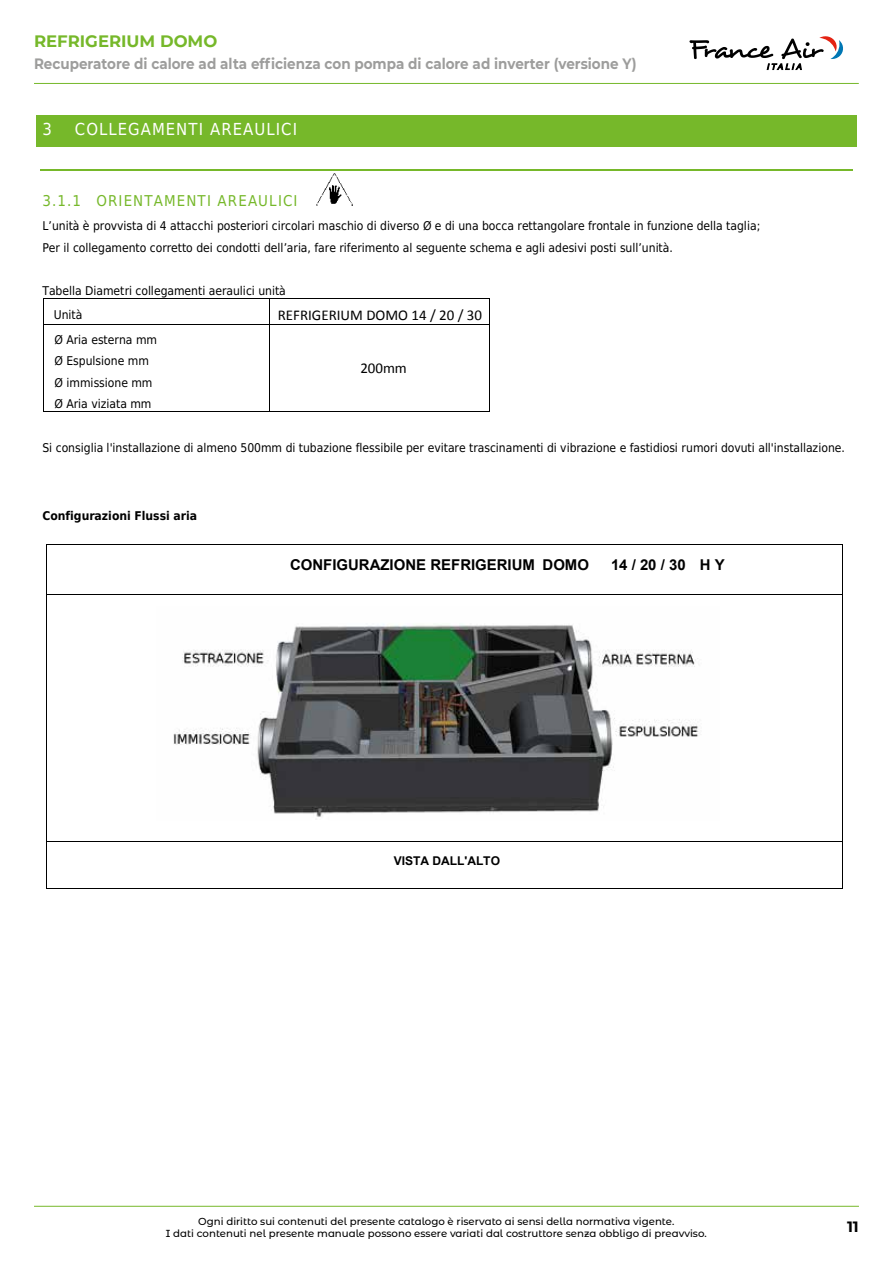
<style>
.page{position:relative;width:893px;height:1263px;background:#fff}
.page>*{position:absolute;margin:0;border:0;box-sizing:border-box;transform-origin:0 0}
.t1{font:16.5px "DejaVu Sans Condensed";letter-spacing:.065em;color:#fff}
.t2{font:700 16.5px "Montserrat";color:#76b82a}
.t3{font:700 15px "Montserrat";color:#9d9d9c;scale:.9 1}
.t4{font:700 15px "Arial";color:#000}
.t5{font:15px "Calibri";color:#000}
.t6{font:15px "DejaVu Sans Condensed";letter-spacing:.075em;color:#76b82a}
.t7{font:700 15px "Arial";color:#000}
.t8{font:700 15px "Montserrat Alternates";color:#000}
.t9{font:12px/21.5px "DejaVu Sans Condensed";color:#000}
.t10{font:700 12px "DejaVu Sans Condensed";color:#000}
.t11{font:700 12px "Arial";letter-spacing:-.005em;color:#000}
.t12{font:500 10.2px/12.3px "Montserrat Alternates";color:#000;text-align:center}
.s1{font-style:inherit}
</style>
<div class="page">
<div style="left:40px;top:120px;width:813px;height:22px;background:#76b82a"></div>
<svg style="left:36px;top:115px;width:4px;height:5px"></svg>
<div style="left:40px;top:115px;width:813px;height:5px;background:#76b82a"></div>
<svg style="left:853px;top:115px;width:4px;height:5px"></svg>
<svg style="left:36px;top:142px;width:4px;height:4px"></svg>
<hr style="left:40px;top:142px;width:813px;height:4px;background:#76b82a">
<svg style="left:853px;top:142px;width:4px;height:4px"></svg>
<hr style="left:36px;top:120px;width:4px;height:22px;background:#76b82a">
<hr style="left:853px;top:120px;width:4px;height:22px;background:#76b82a">
<img style="left:316px;top:173px;width:36px;height:33px">
<hr style="left:40px;top:169px;width:813px;height:1px;background:#76b82a">
<hr style="left:44px;top:298px;width:275px;height:1px;background:#000">
<hr style="left:319px;top:298px;width:170px;height:1px;background:#000">
<svg style="left:269px;top:299px;width:1px;height:25px"></svg>
<svg style="left:43px;top:298px;width:1px;height:27px"></svg>
<hr style="left:44px;top:324px;width:275px;height:1px;background:#000">
<hr style="left:319px;top:324px;width:170px;height:1px;background:#000">
<svg style="left:489px;top:298px;width:1px;height:27px"></svg>
<hr style="left:43px;top:325px;width:1px;height:86px;background:#000">
<hr style="left:44px;top:411px;width:275px;height:1px;background:#000">
<hr style="left:269px;top:325px;width:1px;height:86px;background:#000">
<hr style="left:319px;top:411px;width:170px;height:1px;background:#000">
<hr style="left:489px;top:325px;width:1px;height:86px;background:#000">
<hr style="left:47px;top:544px;width:795px;height:1px;background:#000">
<hr style="left:46px;top:548px;width:1px;height:47px;background:#000">
<hr style="left:842px;top:548px;width:1px;height:47px;background:#000">
<hr style="left:47px;top:595px;width:795px;height:1px;background:#000">
<hr style="left:46px;top:599px;width:1px;height:243px;background:#000">
<hr style="left:842px;top:599px;width:1px;height:243px;background:#000">
<hr style="left:47px;top:842px;width:795px;height:1px;background:#000">
<hr style="left:46px;top:846px;width:1px;height:42px;background:#000">
<hr style="left:47px;top:888px;width:795px;height:1px;background:#000">
<hr style="left:842px;top:846px;width:1px;height:42px;background:#000">
<img style="left:173px;top:624px;width:526px;height:193px">
<hr style="left:34px;top:1206px;width:825px;height:1px;background:#76b82a">
<hr style="left:34px;top:83px;width:825px;height:1px;background:#76b82a">
<svg style="left:689px;top:36px;width:154px;height:34px"></svg>
<h1 class="t2" style="left:34px;top:29px;width:185px">REFRIGERIUM DOMO</h1>
<p class="t3" style="left:34px;top:53px;width:671px">Recuperatore di calore ad alta efficienza con pompa di calore ad inverter (versione Y)</p>
<h1 class="t1" style="left:42px;top:115px;width:11px">3</h1>
<h1 class="t1" style="left:75px;top:115px;width:224px">COLLEGAMENTI AREAULICI</h1>
<p class="t6" style="left:42px;top:187px;width:256px">3.1.1 ORIENTAMENTI AREAULICI</p>
<p class="t9" style="left:42px;top:215px;width:719px">L’unità è provvista di 4 attacchi posteriori circolari maschio di diverso Ø e di una bocca rettangolare frontale in funzione della taglia;<br>Per il collegamento corretto dei condotti dell’aria, fare riferimento al seguente schema e agli adesivi posti sull’unità.</p>
<p class="t9" style="left:54px;top:278px;width:234px;line-height:24.5px;text-indent:-11px">Tabella Diametri collegamenti aeraulici unità<br>Unità</p>
<p class="t5" style="left:278px;top:306px;width:206px">REFRIGERIUM DOMO 14 / 20 / 30</p>
<p class="t9" style="left:55px;top:328px;width:104px">Ø Aria esterna mm<br>Ø Espulsione mm<br>Ø immissione mm<br>Ø Aria viziata mm</p>
<p class="t5" style="left:360px;top:358px;width:48px">200mm</p>
<p class="t9" style="left:42px;top:436px;width:804px">Si consiglia l'installazione di almeno 500mm di tubazione flessibile per evitare trascinamenti di vibrazione e fastidiosi rumori dovuti all'installazione.</p>
<p class="t10" style="left:42px;top:505px;width:156px">Configurazioni Flussi aria</p>
<p class="t4" style="left:290px;top:555px;width:300px"><span class="s1">CONFIGURAZIONE</span> REFRIGERIUM DOMO</p>
<p class="t7" style="left:611px;top:555px;width:115px">14 / 20 / 30 H Y</p>
<p class="t11" style="left:394px;top:853px;width:108px">VISTA DALL'ALTO</p>
<p class="t12" style="left:166px;top:1214px;width:542px">Ogni diritto sui contenuti del presente catalogo è riservato ai sensi della normativa vigente.<br>I dati contenuti nel presente manuale possono essere variati dal costruttore senza obbligo di preavviso.</p>
<p class="t8" style="left:847px;top:1216px;width:13px">11</p>
<p class="t9" style="left:419px;top:1225px;width:57px">Pagina 11</p>
</div>
